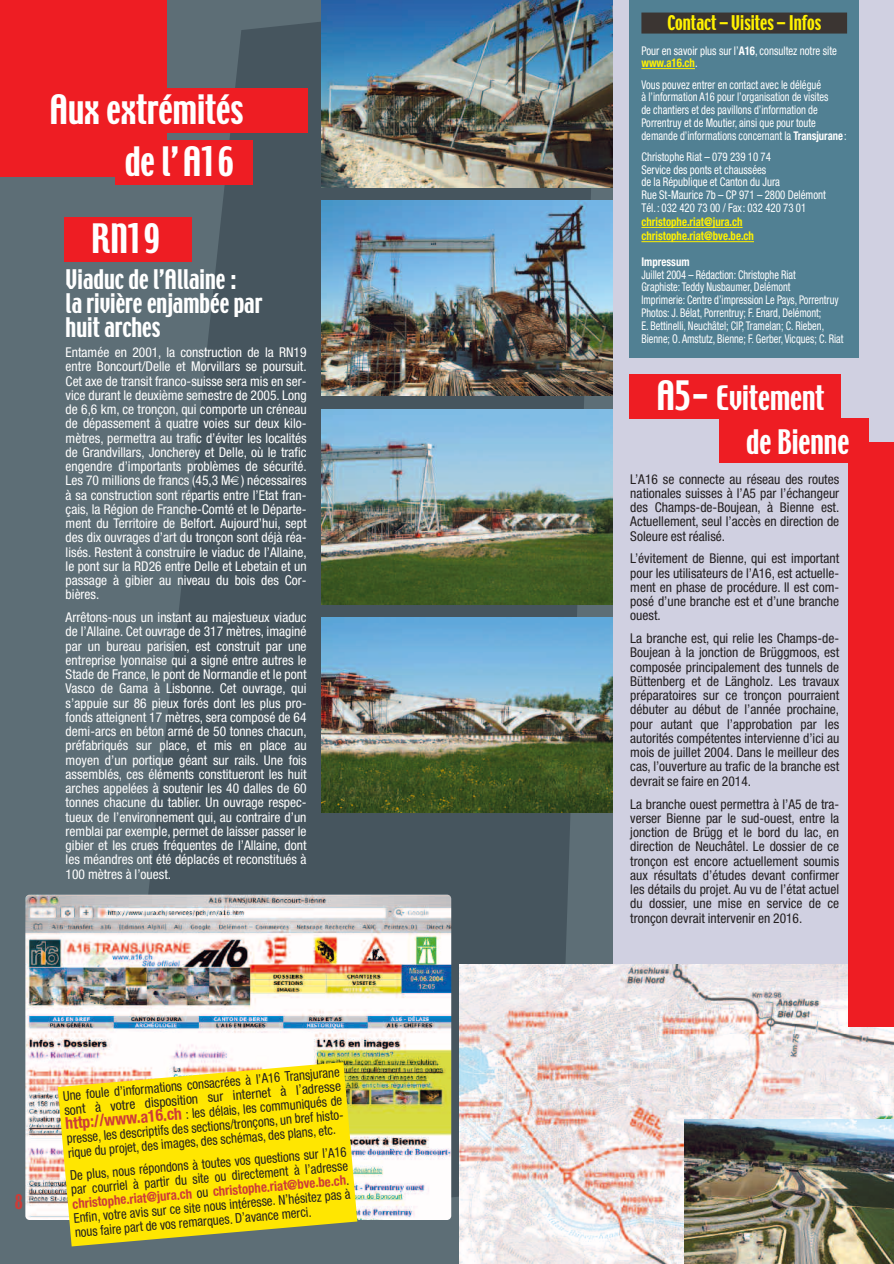
<style>
.page{position:relative;width:894px;height:1264px;background:#fff}
.page>*{position:absolute;margin:0;border:0;box-sizing:border-box;transform-origin:0 0}
.t1{font:36px "Techno";color:#fff;scale:.9 1}
.t2{font:30px/44.2px "Techno";color:#fff;scale:.9 1}
.t3{font:24px/24px "Techno";color:#fff;scale:.9 1}
.t4{font:18px "Techno";color:#fff101;scale:.9 1}
.t5{font:18px "Techno";color:#cd3c38;scale:.9 1}
.t6{font:condensed 13.5px/14.2px "Helvetica Neue";color:#fff;text-align:justify}
.t7{font:condensed 13.5px/14.2px "Helvetica Neue";color:#231f20;text-align:justify}
.t8{font:condensed 13.5px/14.2px "Helvetica Neue";color:#231f20;text-align:justify;scale:.95 1}
.t9{font:condensed 12px/12.8px "Helvetica Neue";color:#fff;scale:.86 1}
.t10{font:condensed 12px/12.8px "Helvetica Neue";color:#fff;scale:.88 1}
.t11{font:condensed 12px/12.8px "Helvetica Neue";color:#fff;scale:.9 1}
.t12{font:700 condensed 12px/14.2px "Helvetica Neue";color:#fff101;scale:.9 1}
.t13{font:700 condensed 12px "Helvetica Neue";color:#fff;scale:.9 1}
.s1{font-family:"Geneva";font-stretch:normal}
.s2{font-weight:700;font-size:16.5px;color:#cd3c38}
.s3{font-weight:700;color:#cd3c38}
.s4{font-weight:700}
.s5{font-weight:700;color:#fff101}
.s6{font-size:36px}
</style>
<div class="page">
<img style="left:0;top:0;width:894px;height:1264px">
<h1 class="t1" style="left:49px;top:91px;width:217px">Aux extrémités</h1>
<h1 class="t1" style="left:125px;top:143px;width:123px">de l’ A16</h1>
<h1 class="t1" style="left:91px;top:220px;width:78px">RN19</h1>
<h3 class="t3" style="left:66px;top:269px;width:220px">Viaduc de l’Allaine :<br>la rivière enjambée par huit arches</h3>
<p class="t6" style="left:66px;top:346px;width:242px">Entamée en 2001, la construction de la RN19 entre Boncourt/Delle et Morvillars se poursuit.<br>Cet axe de transit franco-suisse sera mis en ser&shy;vice durant le deuxième semestre de 2005. Long de 6,6 km, ce tronçon, qui comporte un créneau de dépassement à quatre voies sur deux kilo&shy;mètres, permettra au trafic d’éviter les localités de Grandvillars, Joncherey et Delle, où le trafic engendre d’importants problèmes de sécurité.<br>Les 70 millions de francs (45,3 M<span class="s1">€</span>) nécessaires à sa construction sont répartis entre l’Etat fran&shy;çais, la Région de Franche-Comté et le Départe&shy;ment du Territoire de Belfort. Aujourd’hui, sept des dix ouvrages d’art du tronçon sont déjà réa&shy;lisés. Restent à construire le viaduc de l’Allaine, le pont sur la RD26 entre Delle et Lebetain et un passage à gibier au niveau du bois des Cor&shy;bières.</p>
<p class="t6" style="left:66px;top:611px;width:242px">Arrêtons-nous un instant au majestueux viaduc de l’Allaine. Cet ouvrage de 317 mètres, imaginé par un bureau parisien, est construit par une entreprise lyonnaise qui a signé entre autres le Stade de France, le pont de Normandie et le pont Vasco de Gama à Lisbonne. Cet ouvrage, qui s’appuie sur 86 pieux forés dont les plus pro&shy;fonds atteignent 17 mètres, sera composé de 64 demi-arcs en béton armé de 50 tonnes chacun, préfabriqués sur place, et mis en place au moyen d’un portique géant sur rails. Une fois assemblés, ces éléments constitueront les huit arches appelées à soutenir les 40 dalles de 60 tonnes chacune du tablier. Un ouvrage respec&shy;tueux de l’environnement qui, au contraire d’un remblai par exemple, permet de laisser passer le gibier et les crues fréquentes de l’Allaine, dont les méandres ont été déplacés et reconstitués à 100 mètres à l’ouest.</p>
<h3 class="t5" style="left:15px;top:1192px;width:10px">8</h3>
<p class="t8" style="left:62px;top:1090px;width:294px;rotate:-5deg">Une foule d’informations consacrées à l’A16 Transjurane sont à votre disposition sur internet à l’adresse <span class="s2">http://www.a16.ch</span> : les délais, les communiqués de presse, les descriptifs des sections/tronçons, un bref histo&shy;rique du projet, des images, des schémas, des plans, etc.</p>
<p class="t8" style="left:69px;top:1169px;width:294px;rotate:-5deg">De plus, nous répondons à toutes vos questions sur l’A16 par courriel à partir du site ou directement à l’adresse <span class="s3">christophe.riat@jura.ch</span> ou <span class="s3">christophe.riat@bve.be.ch</span>.<br>Enfin, votre avis sur ce site nous intéresse. N’hésitez pas à nous faire part de vos remarques. D’avance merci.</p>
<h3 class="t4" style="left:667px;top:14px;width:172px">Contact – Visites – Infos</h3>
<p class="t11" style="left:641px;top:45px;width:219px">Pour en savoir plus sur l’<span class="s4">A16</span>, consultez notre site <span class="s5">www.a16.ch</span>.</p>
<p class="t10" style="left:641px;top:79px;width:234px">Vous pouvez entrer en contact avec le délégué<br>à l’information A16 pour l’organisation de visites<br>de chantiers et des pavillons d’information de Porrentruy et de Moutier, ainsi que pour toute demande d’informations concernant la <span class="s4">Transjurane</span>:</p>
<p class="t11" style="left:641px;top:151px;width:207px">Christophe Riat – 079 239 10 74<br>Service des ponts et chaussées<br>de la République et Canton du Jura<br>Rue St-Maurice 7b – CP 971 – 2800 Delémont Tél.: 032 420 73 00 / Fax: 032 420 73 01</p>
<p class="t12" style="left:641px;top:216px;width:127px">christophe.riat@jura.ch christophe.riat@bve.be.ch</p>
<p class="t13" style="left:641px;top:257px;width:55px">Impressum</p>
<p class="t9" style="left:641px;top:269px;width:236px">Juillet 2004 – Rédaction: Christophe Riat<br>Graphiste: Teddy Nusbaumer, Delémont<br>Imprimerie: Centre d’impression Le Pays, Porrentruy Photos: J. Bélat, Porrentruy; F. Enard, Delémont;<br>E. Bettinelli, Neuchâtel; CIP, Tramelan; C. Rieben, Bienne; O. Amstutz, Bienne; F. Gerber, Vicques; C. Riat</p>
<h2 class="t2" style="left:746px;top:377px;width:116px;text-indent:-90px"><span class="s6">A5-</span> Evitement de Bienne</h2>
<p class="t7" style="left:630px;top:473px;width:210px">L’A16 se connecte au réseau des routes nationales suisses à l’A5 par l’échangeur des Champs-de-Boujean, à Bienne est.<br>Actuellement, seul l’accès en direction de Soleure est réalisé.</p>
<p class="t7" style="left:630px;top:552px;width:210px">L’évitement de Bienne, qui est important pour les utilisateurs de l’A16, est actuelle&shy;ment en phase de procédure. Il est com&shy;posé d’une branche est et d’une branche ouest.</p>
<p class="t7" style="left:630px;top:632px;width:210px">La branche est, qui relie les Champs-de-Boujean à la jonction de Brüggmoos, est composée principalement des tunnels de Büttenberg et de Längholz. Les travaux préparatoires sur ce tronçon pourraient débuter au début de l’année prochaine, pour autant que l’approbation par les autorités compétentes intervienne d’ici au mois de juillet 2004. Dans le meilleur des cas, l’ouverture au trafic de la branche est devrait se faire en 2014.</p>
<p class="t7" style="left:630px;top:797px;width:210px">La branche ouest permettra à l’A5 de tra&shy;verser Bienne par le sud-ouest, entre la jonction de Brügg et le bord du lac, en direction de Neuchâtel. Le dossier de ce tronçon est encore actuellement soumis aux résultats d’études devant confirmer les détails du projet. Au vu de l’état actuel du dossier, une mise en service de ce tronçon devrait intervenir en 2016.</p>
</div>
